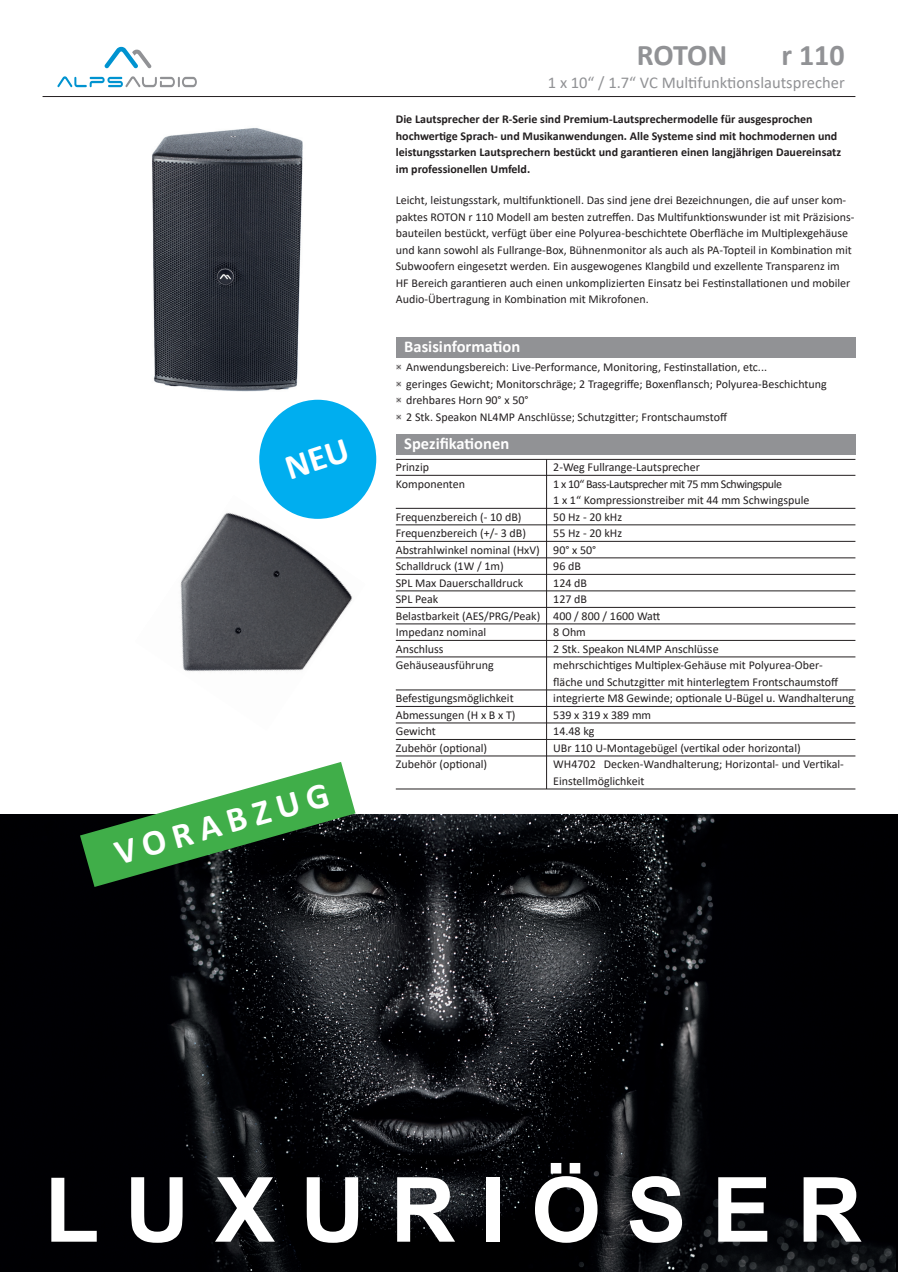
<style>
.page{position:relative;width:898px;height:1272px;background:#fff}
.page>*{position:absolute;margin:0;border:0;box-sizing:border-box;transform-origin:0 0}
.t1{font:700 90px "Arial";letter-spacing:.28em;color:#fff}
.t2{font:700 36px "Calibri";color:#fff}
.t3{font:700 30px "Calibri";letter-spacing:-.005em;color:#919295}
.t4{font:16.5px "Calibri";color:#919295}
.t5{font:700 16.5px "Calibri";color:#fff}
.t6{font:12px/16.5px "Calibri";color:#231f20}
.t7{font:700 12px/16.5px "Calibri";color:#231f20}
</style>
<div class="page">
<hr style="left:43px;top:96px;width:812px;height:1px;background:#231f20">
<img style="left:152px;top:128px;width:151px;height:264px">
<img style="left:180px;top:495px;width:185px;height:177px">
<div style="left:395px;top:434px;width:460px;height:21px;background:#919295"></div>
<div style="left:395px;top:337px;width:460px;height:20px;background:#919295"></div>
<hr style="left:395px;top:459px;width:460px;height:1px;background:#231f20">
<hr style="left:395px;top:475px;width:460px;height:1px;background:#231f20">
<hr style="left:395px;top:508px;width:460px;height:1px;background:#231f20">
<hr style="left:395px;top:524px;width:460px;height:1px;background:#231f20">
<hr style="left:395px;top:541px;width:460px;height:1px;background:#231f20">
<hr style="left:395px;top:557px;width:460px;height:1px;background:#231f20">
<hr style="left:395px;top:574px;width:460px;height:1px;background:#231f20">
<hr style="left:395px;top:590px;width:460px;height:1px;background:#231f20">
<hr style="left:395px;top:607px;width:460px;height:1px;background:#231f20">
<hr style="left:395px;top:623px;width:460px;height:1px;background:#231f20">
<hr style="left:395px;top:640px;width:460px;height:1px;background:#231f20">
<hr style="left:395px;top:656px;width:460px;height:1px;background:#231f20">
<hr style="left:395px;top:689px;width:460px;height:1px;background:#231f20">
<hr style="left:395px;top:706px;width:460px;height:1px;background:#231f20">
<hr style="left:395px;top:722px;width:460px;height:1px;background:#231f20">
<hr style="left:395px;top:739px;width:460px;height:1px;background:#231f20">
<hr style="left:395px;top:755px;width:460px;height:1px;background:#231f20">
<hr style="left:395px;top:788px;width:460px;height:1px;background:#231f20">
<hr style="left:546px;top:459px;width:1px;height:330px;background:#231f20">
<div style="left:259px;top:400px;width:117px;height:119px;background:#00aeef;border-radius:50%"></div>
<img style="left:0;top:814px;width:897px;height:457px">
<svg style="left:57px;top:76px;width:140px;height:11px"></svg>
<svg style="left:105px;top:47px;width:46px;height:21px"></svg>
<svg style="left:80px;top:762px;width:275px;height:125px"></svg>
<p class="t3" style="left:636px;top:34px;width:92px">ROTON</p>
<p class="t3" style="left:781px;top:34px;width:65px">r 110</p>
<p class="t4" style="left:547px;top:71px;width:298px">1 x 10“ / 1.7“ VC Multifunktionslautsprecher</p>
<p class="t7" style="left:395px;top:111px;width:447px">Die Lautsprecher der R-Serie sind Premium-Lautsprechermodelle für ausgesprochen hochwertige Sprach- und Musikanwendungen. Alle Systeme sind mit hochmodernen und leistungsstarken Lautsprechern bestückt und garantieren einen langjährigen Dauereinsatz im professionellen Umfeld.</p>
<p class="t6" style="left:395px;top:191px;width:460px">Leicht, leistungsstark, multifunktionell. Das sind jene drei Bezeichnungen, die auf unser kom&shy;paktes ROTON r 110 Modell am besten zutreffen. Das Multifunktionswunder ist mit Präzisions&shy;bauteilen bestückt, verfügt über eine Polyurea-beschichtete Oberfläche im Multiplexgehäuse und kann sowohl als Fullrange-Box, Bühnenmonitor als auch als PA-Topteil in Kombination mit Subwoofern eingesetzt werden. Ein ausgewogenes Klangbild und exzellente Transparenz im HF Bereich garantieren auch einen unkomplizierten Einsatz bei Festinstallationen und mobiler Audio-Übertragung in Kombination mit Mikrofonen.</p>
<p class="t5" style="left:404px;top:334px;width:117px">Basisinformation</p>
<p class="t6" style="left:406px;top:358px;width:362px">Anwendungsbereich: Live-Performance, Monitoring, Festinstallation, etc...</p>
<p class="t6" style="left:406px;top:375px;width:422px">geringes Gewicht; Monitorschräge; 2 Tragegriffe; Boxenflansch; Polyurea-Beschichtung</p>
<p class="t6" style="left:406px;top:391px;width:124px">drehbares Horn 90° x 50°</p>
<p class="t6" style="left:406px;top:408px;width:322px">2 Stk. Speakon NL4MP Anschlüsse; Schutzgitter; Frontschaumstoff</p>
<p class="t2" style="left:108px;top:829px;width:222px;rotate:-16deg">VORABZUG</p>
<p class="t5" style="left:404px;top:432px;width:106px">Spezifikationen</p>
<p class="t6" style="left:395px;top:458px;width:35px">Prinzip</p>
<p class="t6" style="left:553px;top:458px;width:148px">2-Weg Fullrange-Lautsprecher</p>
<p class="t6" style="left:395px;top:475px;width:71px">Komponenten</p>
<p class="t6" style="left:553px;top:475px;width:257px">1 x 10“ Bass-Lautsprecher mit 75 mm Schwingspule<br>1 x 1“ Kompressionstreiber mit 44 mm Schwingspule</p>
<p class="t6" style="left:395px;top:508px;width:127px">Frequenzbereich (- 10 dB)</p>
<p class="t6" style="left:553px;top:508px;width:70px">50 Hz - 20 kHz</p>
<p class="t6" style="left:395px;top:524px;width:132px">Frequenzbereich (+/- 3 dB)</p>
<p class="t6" style="left:553px;top:524px;width:70px">55 Hz - 20 kHz</p>
<p class="t6" style="left:395px;top:541px;width:202px">Abstrahlwinkel nominal (HxV) 90° x 50°</p>
<p class="t6" style="left:395px;top:557px;width:109px">Schalldruck (1W / 1m)</p>
<p class="t6" style="left:553px;top:557px;width:29px">96 dB</p>
<p class="t6" style="left:395px;top:574px;width:129px">SPL Max Dauerschalldruck</p>
<p class="t6" style="left:553px;top:574px;width:35px">124 dB</p>
<p class="t6" style="left:395px;top:590px;width:44px">SPL Peak</p>
<p class="t6" style="left:553px;top:590px;width:35px">127 dB</p>
<p class="t6" style="left:395px;top:607px;width:266px">Belastbarkeit (AES/PRG/Peak) 400 / 800 / 1600 Watt</p>
<p class="t6" style="left:395px;top:623px;width:92px">Impedanz nominal</p>
<p class="t6" style="left:553px;top:623px;width:34px">8 Ohm</p>
<p class="t6" style="left:395px;top:640px;width:49px">Anschluss</p>
<p class="t6" style="left:553px;top:640px;width:167px">2 Stk. Speakon NL4MP Anschlüsse</p>
<p class="t6" style="left:395px;top:656px;width:99px">Gehäuseausführung</p>
<p class="t6" style="left:553px;top:656px;width:286px">mehrschichtiges Multiplex-Gehäuse mit Polyurea-Ober&shy;fläche und Schutzgitter mit hinterlegtem Frontschaumstoff</p>
<p class="t6" style="left:395px;top:689px;width:119px">Befestigungsmöglichkeit</p>
<p class="t6" style="left:553px;top:689px;width:302px">integrierte M8 Gewinde; optionale U-Bügel u. Wandhalterung</p>
<p class="t6" style="left:395px;top:706px;width:121px">Abmessungen (H x B x T)</p>
<p class="t6" style="left:553px;top:706px;width:99px">539 x 319 x 389 mm</p>
<p class="t6" style="left:395px;top:722px;width:42px">Gewicht</p>
<p class="t6" style="left:553px;top:722px;width:43px">14.48 kg</p>
<p class="t6" style="left:395px;top:739px;width:93px">Zubehör (optional)</p>
<p class="t6" style="left:553px;top:739px;width:249px">UBr 110 U-Montagebügel (vertikal oder horizontal)</p>
<p class="t6" style="left:395px;top:755px;width:93px">Zubehör (optional)</p>
<p class="t6" style="left:553px;top:755px;width:292px">WH4702 Decken-Wandhalterung; Horizontal- und Vertikal-<br>Einstellmöglichkeit</p>
<p class="t1" style="left:44px;top:1146px;width:818px">LUXURIÖSER</p>
</div>
